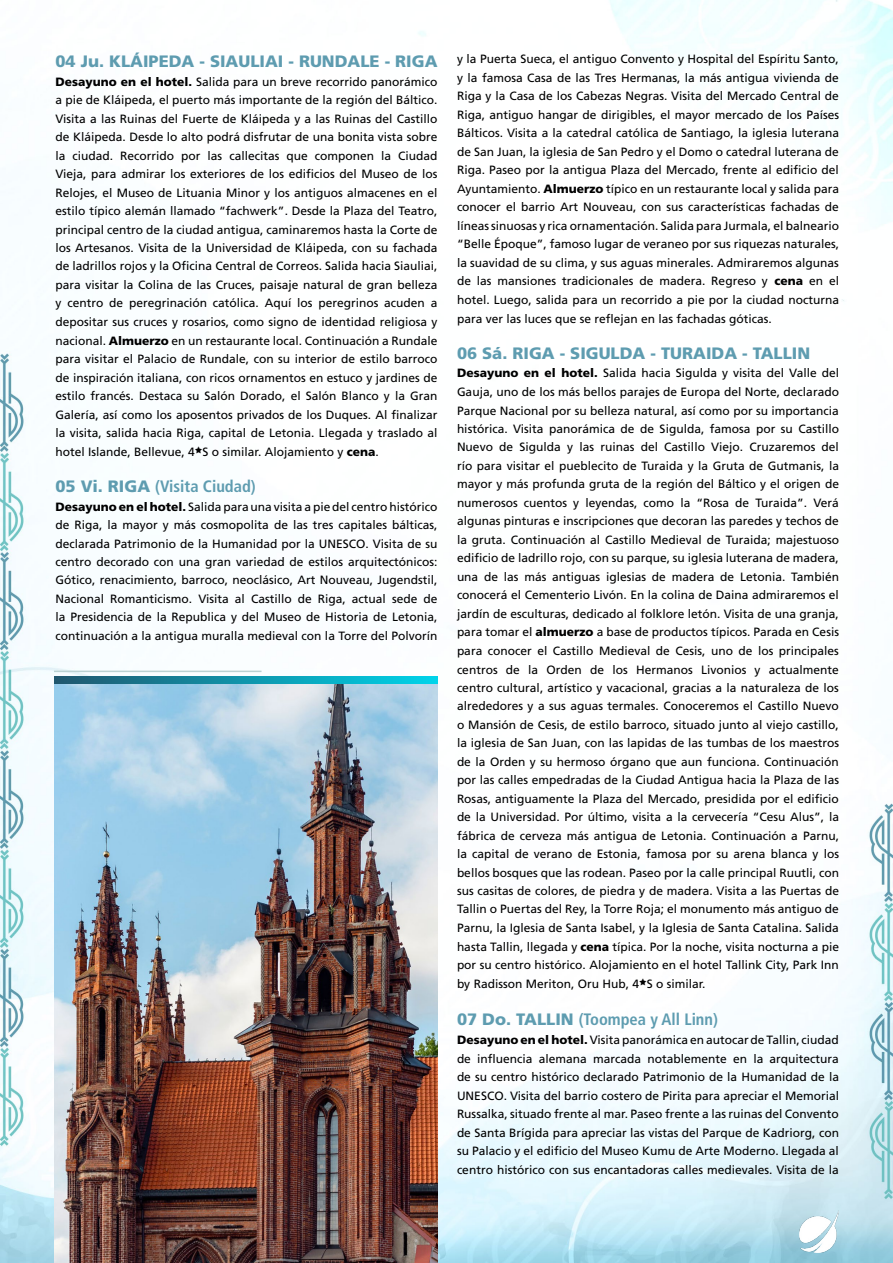
<style>
.page{position:relative;width:893px;height:1263px;background:#fff}
.page>*{position:absolute;margin:0;border:0;box-sizing:border-box;transform-origin:0 0}
.t1{font:900 16.5px "Frutiger";color:#5e9cb0}
.t2{font:700 condensed 16.5px "Frutiger";color:#5e9cb0}
.t3{font:12px/18.5px "Frutiger";color:#000;text-align:justify}
.s1{font-weight:900}
.s2{font-weight:900;font-stretch:normal}
</style>
<div class="page">
<img style="left:0;top:0;width:893px;height:1263px">
<img style="left:800px;top:1210px;width:39px;height:43px">
<hr style="left:0;top:286px;width:1px;height:74px;background:#fff">
<img style="left:54px;top:683px;width:383px;height:580px">
<svg style="left:54px;top:676px;width:383px;height:7px;background:#1095ab"></svg>
<hr style="left:54px;top:671px;width:208px;height:1px;background:#bbd2d2">
<h1 class="t1" style="left:56px;top:51px;width:383px">04 Ju. KLÁIPEDA - SIAULIAI - RUNDALE - RIGA</h1>
<p class="t3" style="left:56px;top:72px;width:384px"><span class="s1">Desayuno en el hotel.</span> Salida para un breve recorrido panorámico a pie de Kláipeda, el puerto más importante de la región del Báltico.<br>Visita a las Ruinas del Fuerte de Kláipeda y a las Ruinas del Castillo de Kláipeda. Desde lo alto podrá disfrutar de una bonita vista sobre la ciudad. Recorrido por las callecitas que componen la Ciudad Vieja, para admirar los exteriores de los edificios del Museo de los Relojes, el Museo de Lituania Minor y los antiguos almacenes en el estilo típico alemán llamado “fachwerk”. Desde la Plaza del Teatro, principal centro de la ciudad antigua, caminaremos hasta la Corte de los Artesanos. Visita de la Universidad de Kláipeda, con su fachada de ladrillos rojos y la Oficina Central de Correos. Salida hacia Siauliai, para visitar la Colina de las Cruces, paisaje natural de gran belleza y centro de peregrinación católica. Aquí los peregrinos acuden a depositar sus cruces y rosarios, como signo de identidad religiosa y nacional. <span class="s1">Almuerzo</span> en un restaurante local. Continuación a Rundale para visitar el Palacio de Rundale, con su interior de estilo barroco de inspiración italiana, con ricos ornamentos en estuco y jardines de estilo francés. Destaca su Salón Dorado, el Salón Blanco y la Gran Galería, así como los aposentos privados de los Duques. Al finalizar la visita, salida hacia Riga, capital de Letonia. Llegada y traslado al hotel Islande, Bellevue, 4<sup>a</sup>S o similar. Alojamiento y <span class="s1">cena</span>.</p>
<h1 class="t2" style="left:56px;top:476px;width:202px"><span class="s2">05 Vi. RIGA</span> (Visita Ciudad)</h1>
<p class="t3" style="left:56px;top:497px;width:383px"><span class="s1">Desayuno en el hotel.</span> Salida para una visita a pie del centro histórico de Riga, la mayor y más cosmopolita de las tres capitales bálticas, declarada Patrimonio de la Humanidad por la UNESCO. Visita de su centro decorado con una gran variedad de estilos arquitectónicos:<br>Gótico, renacimiento, barroco, neoclásico, Art Nouveau, Jugendstil, Nacional Romanticismo. Visita al Castillo de Riga, actual sede de la Presidencia de la Republica y del Museo de Historia de Letonia, continuación a la antigua muralla medieval con la Torre del Polvorín</p>
<p class="t3" style="left:457px;top:50px;width:383px">y la Puerta Sueca, el antiguo Convento y Hospital del Espíritu Santo, y la famosa Casa de las Tres Hermanas, la más antigua vivienda de Riga y la Casa de los Cabezas Negras. Visita del Mercado Central de Riga, antiguo hangar de dirigibles, el mayor mercado de los Países Bálticos. Visita a la catedral católica de Santiago, la iglesia luterana de San Juan, la iglesia de San Pedro y el Domo o catedral luterana de Riga. Paseo por la antigua Plaza del Mercado, frente al edificio del Ayuntamiento. <span class="s1">Almuerzo</span> típico en un restaurante local y salida para conocer el barrio Art Nouveau, con sus características fachadas de líneas sinuosas y rica ornamentación. Salida para Jurmala, el balneario “Belle Époque”, famoso lugar de veraneo por sus riquezas naturales, la suavidad de su clima, y sus aguas minerales. Admiraremos algunas de las mansiones tradicionales de madera. Regreso y <span class="s1">cena</span> en el hotel. Luego, salida para un recorrido a pie por la ciudad nocturna para ver las luces que se reflejan en las fachadas góticas.</p>
<h1 class="t1" style="left:457px;top:343px;width:355px">06 Sá. RIGA - SIGULDA - TURAIDA - TALLIN</h1>
<p class="t3" style="left:457px;top:364px;width:384px"><span class="s1">Desayuno en el hotel.</span> Salida hacia Sigulda y visita del Valle del Gauja, uno de los más bellos parajes de Europa del Norte, declarado Parque Nacional por su belleza natural, así como por su importancia histórica. Visita panorámica de de Sigulda, famosa por su Castillo Nuevo de Sigulda y las ruinas del Castillo Viejo. Cruzaremos del río para visitar el pueblecito de Turaida y la Gruta de Gutmanis, la mayor y más profunda gruta de la región del Báltico y el origen de numerosos cuentos y leyendas, como la “Rosa de Turaida”. Verá algunas pinturas e inscripciones que decoran las paredes y techos de la gruta. Continuación al Castillo Medieval de Turaida; majestuoso edificio de ladrillo rojo, con su parque, su iglesia luterana de madera, una de las más antiguas iglesias de madera de Letonia. También conocerá el Cementerio Livón. En la colina de Daina admiraremos el jardín de esculturas, dedicado al folklore letón. Visita de una granja, para tomar el <span class="s1">almuerzo</span> a base de productos típicos. Parada en Cesis para conocer el Castillo Medieval de Cesis, uno de los principales centros de la Orden de los Hermanos Livonios y actualmente centro cultural, artístico y vacacional, gracias a la naturaleza de los alrededores y a sus aguas termales. Conoceremos el Castillo Nuevo o Mansión de Cesis, de estilo barroco, situado junto al viejo castillo, la iglesia de San Juan, con las lapidas de las tumbas de los maestros de la Orden y su hermoso órgano que aun funciona. Continuación por las calles empedradas de la Ciudad Antigua hacia la Plaza de las Rosas, antiguamente la Plaza del Mercado, presidida por el edificio de la Universidad. Por último, visita a la cervecería “Cesu Alus”, la fábrica de cerveza más antigua de Letonia. Continuación a Parnu, la capital de verano de Estonia, famosa por su arena blanca y los bellos bosques que las rodean. Paseo por la calle principal Ruutli, con sus casitas de colores, de piedra y de madera. Visita a las Puertas de Tallin o Puertas del Rey, la Torre Roja; el monumento más antiguo de Parnu, la Iglesia de Santa Isabel, y la Iglesia de Santa Catalina. Salida hasta Tallin, llegada y <span class="s1">cena</span> típica. Por la noche, visita nocturna a pie por su centro histórico. Alojamiento en el hotel Tallink City, Park Inn by Radisson Meriton, Oru Hub, 4<sup>a</sup>S o similar.</p>
<h1 class="t2" style="left:457px;top:1010px;width:262px"><span class="s2">07 Do. TALLIN</span> (Toompea y All Linn)</h1>
<p class="t3" style="left:457px;top:1030px;width:384px"><span class="s1">Desayuno en el hotel.</span> Visita panorámica en autocar de Tallin, ciudad de influencia alemana marcada notablemente en la arquitectura de su centro histórico declarado Patrimonio de la Humanidad de la UNESCO. Visita del barrio costero de Pirita para apreciar el Memorial Russalka, situado frente al mar. Paseo frente a las ruinas del Convento de Santa Brígida para apreciar las vistas del Parque de Kadriorg, con su Palacio y el edificio del Museo Kumu de Arte Moderno. Llegada al centro histórico con sus encantadoras calles medievales. Visita de la</p>
</div>
